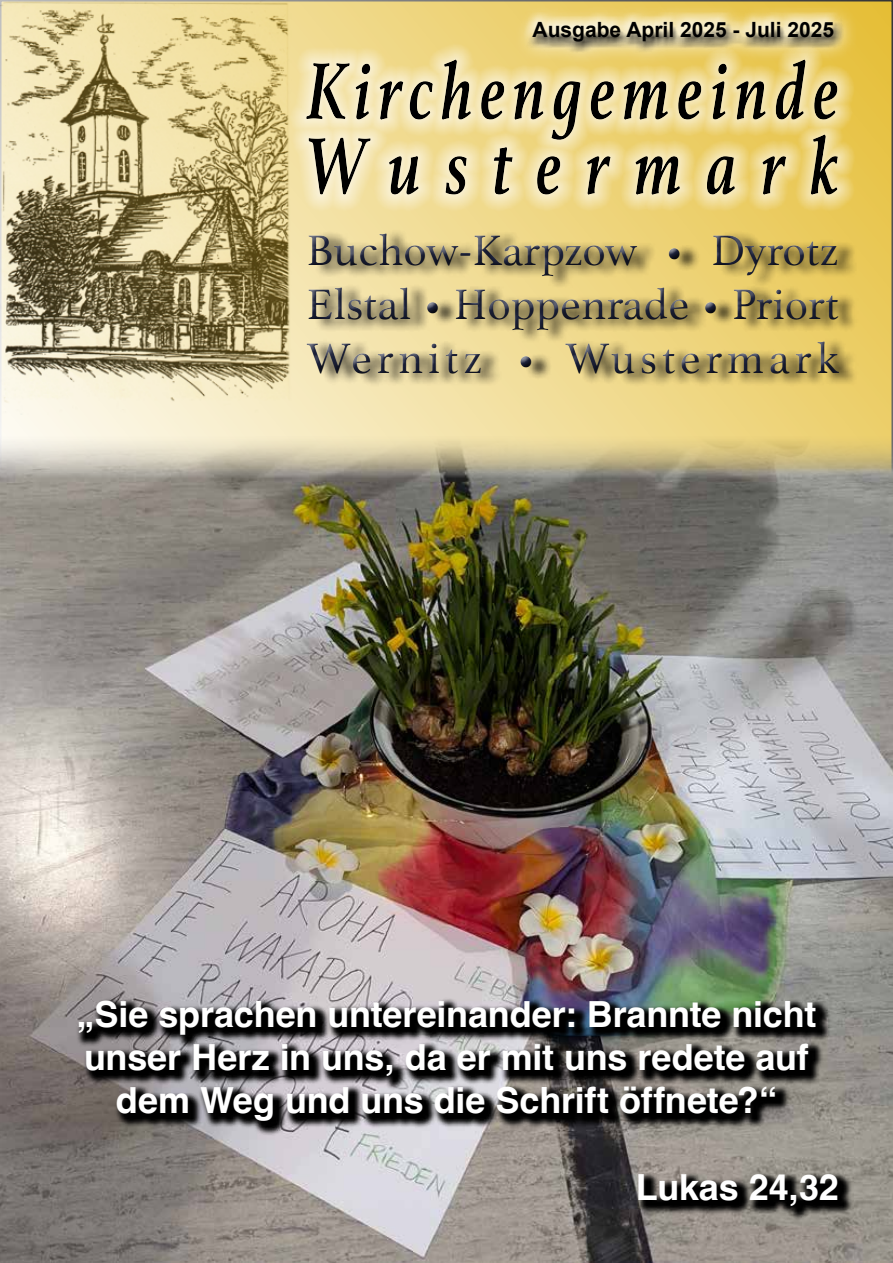
<style>
.page{position:relative;width:893px;height:1263px;background:#fff}
.page>*{position:absolute;margin:0;border:0;box-sizing:border-box;transform-origin:0 0}
.t1{font:45px/54px "Athelas";color:#1c2139;text-align:justify}
.t2{font:700 36px/43.2px "Helvetica";letter-spacing:-.005em;color:#fff;text-align:center}
.t3{font:700 21px "Arial";color:#000}
.s1{font-style:inherit}
</style>
<div class="page">
<svg style="left:3px;top:3px;width:887px;height:429px;background:#cfbe85"></svg>
<svg style="left:289px;top:43px;width:566px;height:169px;background:#eed681"></svg>
<div style="left:288px;top:46px;width:569px;height:163px;background:#000;opacity:.76"></div>
<div style="left:311px;top:229px;width:549px;height:157px;background:#000;opacity:.96"></div>
<div style="left:296px;top:223px;width:550px;height:156px;background:#fff;opacity:.75"></div>
<div style="left:298px;top:226px;width:552px;height:158px;background:#000;opacity:.75"></div>
<div style="left:514px;top:3px;width:344px;height:64px;background:#fff;opacity:.75"></div>
<div style="left:522px;top:12px;width:320px;height:37px;background:#fff;opacity:.75"></div>
<div style="left:525px;top:15px;width:319px;height:37px;background:#000;opacity:.75"></div>
<img style="left:0;top:432px;width:893px;height:831px">
<svg style="left:77px;top:997px;width:776px;height:223px;background:#666362"></svg>
<p class="t3" style="left:533px;top:16px;width:303px">Ausgabe April 2025 - Juli 2025</p>
<p class="t1" style="left:306px;top:222px;width:534px">Buchow-Karpzow • Dyrotz Elstal • Hoppenrade • Priort Wernitz • Wustermark</p>
<p class="t2" style="left:77px;top:997px;width:741px"><span class="s1">„</span>Sie sprachen untereinander: Brannte nicht unser Herz in uns, da er mit uns redete auf dem Weg und uns die Schrift öffnete?“</p>
<p class="t2" style="left:636px;top:1169px;width:205px">Lukas 24,32</p>
</div>
